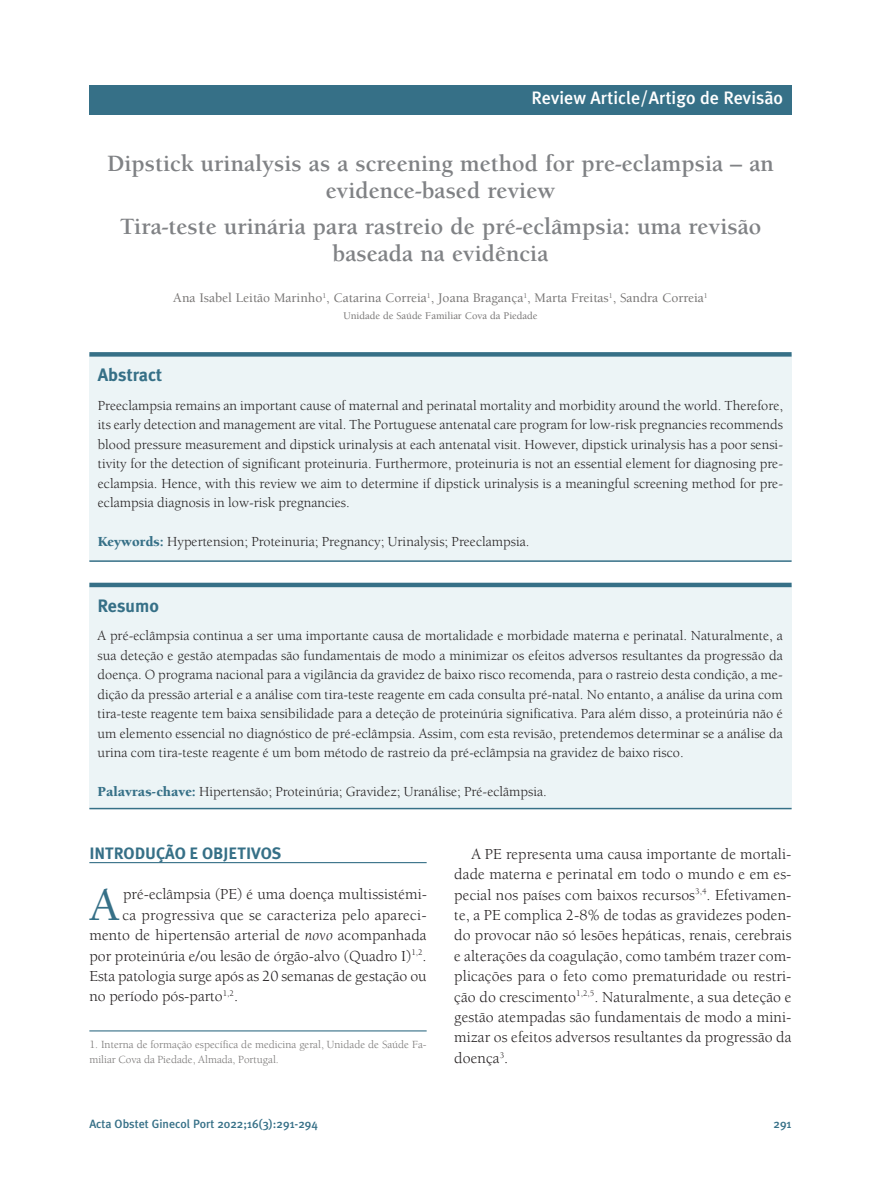
<style>
.page{position:relative;width:881px;height:1191px;background:#fff}
.page>*{position:absolute;margin:0;border:0;box-sizing:border-box;transform-origin:0 0}
.t1{font:500 47.85px "Berkeley";color:#367087}
.t2{font:700 24px/27px "Berkeley";color:#808285;text-align:center}
.t3{font:500 18px "Meta Plus";color:#fff}
.t4{font:700 18px "Meta Plus";color:#367087}
.t5{font:700 16.5px "Meta Plus";color:#367087}
.t6{font:15.75px/20.4px "Berkeley";color:#231f20;text-align:justify}
.t7{font:14.25px/19.5px "Berkeley";color:#231f20;text-align:justify}
.t8{font:500 13.5px "Berkeley";color:#777574}
.t9{font:500 12px "Meta Plus";color:#367087}
.t10{font:11.25px/15px "Berkeley";color:#777574}
.t11{font:500 10.5px "Berkeley";color:#777574}
.s1{font-weight:900;color:#367087}
.s2{font-style:italic}
</style>
<div class="page">
<div style="left:89px;top:85px;width:702px;height:29px;background:#367087"></div>
<hr style="left:89px;top:1030px;width:337px;height:1px;background:#367087">
<div style="left:89px;top:354px;width:702px;height:207px;background:#ecf4f6"></div>
<svg style="left:89px;top:352px;width:702px;height:4px;background:#3c748a"></svg>
<hr style="left:89px;top:560px;width:702px;height:2px;background:#367087">
<hr style="left:89px;top:862px;width:337px;height:1px;background:#367087">
<div style="left:89px;top:585px;width:702px;height:223px;background:#ecf4f6"></div>
<div style="left:89px;top:582px;width:702px;height:5px;background:#367087"></div>
<hr style="left:89px;top:808px;width:702px;height:1px;background:#367087">
<p class="t3" style="left:531px;top:88px;width:253px">Review Article/Artigo de Revisão</p>
<h2 class="t2" style="left:107px;top:152px;width:668px">Dipstick urinalysis as a screening method for pre-eclampsia – an evidence-based review</h2>
<h2 class="t2" style="left:120px;top:214px;width:642px">Tira-teste urinária para rastreio de pré-eclâmpsia: uma revisão baseada na evidência</h2>
<p class="t8" style="left:173px;top:292px;width:535px">Ana Isabel Leitão Marinho<sup>1</sup>, Catarina Correia<sup>1</sup>, Joana Bragança<sup>1</sup>, Marta Freitas<sup>1</sup>, Sandra Correia<sup>1</sup></p>
<p class="t11" style="left:343px;top:311px;width:195px">Unidade de Saúde Familiar Cova da Piedade</p>
<p class="t4" style="left:98px;top:364px;width:66px">Abstract</p>
<p class="t7" style="left:98px;top:397px;width:686px">Preeclampsia remains an important cause of maternal and perinatal mortality and morbidity around the world. Therefore, its early detection and management are vital. The Portuguese antenatal care program for low-risk pregnancies recommends blood pressure measurement and dipstick urinalysis at each antenatal visit. However, dipstick urinalysis has a poor sensi&shy;tivity for the detection of significant proteinuria. Furthermore, proteinuria is not an essential element for diagnosing pre&shy;eclampsia. Hence, with this review we aim to determine if dipstick urinalysis is a meaningful screening method for pre&shy;eclampsia diagnosis in low-risk pregnancies.</p>
<p class="t7" style="left:98px;top:533px;width:433px"><span class="s1">Keywords:</span> Hypertension; Proteinuria; Pregnancy; Urinalysis; Preeclampsia.</p>
<p class="t4" style="left:97px;top:595px;width:63px">Resumo</p>
<p class="t7" style="left:97px;top:627px;width:686px">A pré-eclâmpsia continua a ser uma importante causa de mortalidade e morbidade materna e perinatal. Naturalmente, a sua deteção e gestão atempadas são fundamentais de modo a minimizar os efeitos adversos resultantes da progressão da doença. O programa nacional para a vigilância da gravidez de baixo risco recomenda, para o rastreio desta condição, a me&shy;dição da pressão arterial e a análise com tira-teste reagente em cada consulta pré-natal. No entanto, a análise da urina com tira-teste reagente tem baixa sensibilidade para a deteção de proteinúria significativa. Para além disso, a proteinúria não é um elemento essencial no diagnóstico de pré-eclâmpsia. Assim, com esta revisão, pretendemos determinar se a análise da urina com tira-teste reagente é um bom método de rastreio da pré-eclâmpsia na gravidez de baixo risco.</p>
<p class="t7" style="left:97px;top:783px;width:451px"><span class="s1">Palavras-chave:</span> Hipertensão; Proteinúria; Gravidez; Uranálise; Pré-eclâmpsia.</p>
<p class="t5" style="left:89px;top:843px;width:194px">INTRODUÇÃO E OBJETIVOS</p>
<h1 class="t1" style="left:89px;top:886px;width:33px">A</h1>
<p class="t6" style="left:123px;top:885px;width:305px">pré-eclâmpsia (PE) é uma doença multissistémi-</p>
<p class="t6" style="left:122px;top:906px;width:305px">ca progressiva que se caracteriza pelo apareci-</p>
<p class="t6" style="left:89px;top:926px;width:338px">mento de hipertensão arterial de <span class="s2">novo</span> acompanhada</p>
<p class="t6" style="left:89px;top:946px;width:338px">por proteinúria e/ou lesão de órgão-alvo (Quadro I)<sup>1,2</sup>.</p>
<p class="t6" style="left:89px;top:967px;width:338px">Esta patologia surge após as 20 semanas de gestação ou</p>
<p class="t6" style="left:89px;top:987px;width:150px">no período pós-parto<sup>1,2</sup>.</p>
<p class="t10" style="left:89px;top:1038px;width:338px">1. Interna de formação específica de medicina geral, Unidade de Saúde Fa&shy;miliar Cova da Piedade, Almada, Portugal.</p>
<p class="t6" style="left:454px;top:845px;width:338px;text-indent:17px">A PE representa uma causa importante de mortali&shy;dade materna e perinatal em todo o mundo e em es&shy;pecial nos países com baixos recursos<sup>3,4</sup>. Efetivamen&shy;te, a PE complica 2-8% de todas as gravidezes poden&shy;do provocar não só lesões hepáticas, renais, cerebrais e alterações da coagulação, como também trazer com&shy;plicações para o feto como prematuridade ou restri&shy;ção do crescimento<sup>1,2,5</sup>. Naturalmente, a sua deteção e gestão atempadas são fundamentais de modo a mini&shy;mizar os efeitos adversos resultantes da progressão da doença<sup>3</sup>.</p>
<p class="t9" style="left:89px;top:1117px;width:230px">Acta Obstet Ginecol Port 2022;16(3):291-294</p>
<p class="t9" style="left:773px;top:1117px;width:20px">291</p>
</div>
